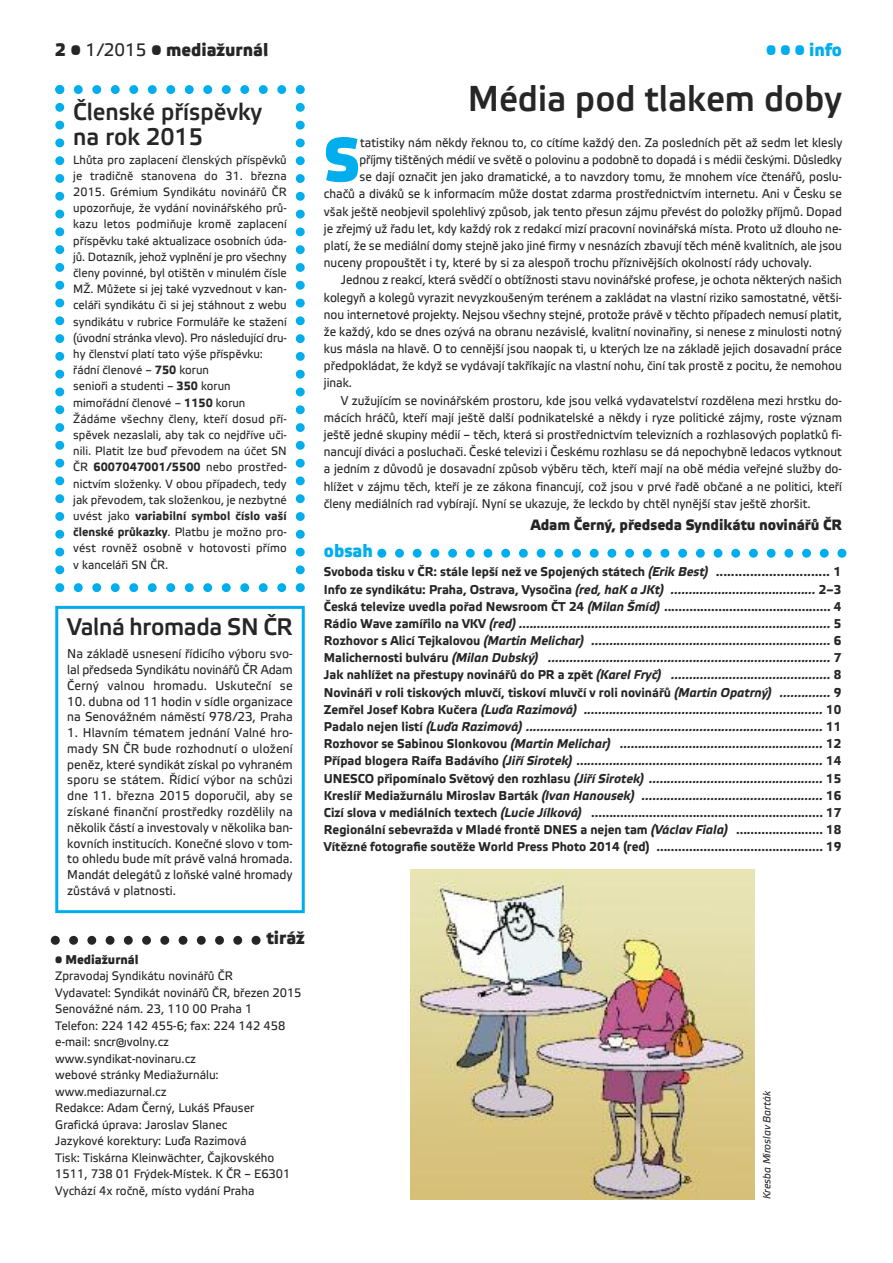
<style>
.page{position:relative;width:893px;height:1263px;background:#fff}
.page>*{position:absolute;margin:0;border:0;box-sizing:border-box;transform-origin:0 0}
.t1{font:500 61.95px "Etelka";color:#00aded;scale:.93 1}
.t2{font:500 36px "Etelka";color:#272627;scale:.95 1}
.t3{font:500 24px/24.3px "Etelka";color:#272627;scale:.95 1}
.t4{font:500 18px "Etelka";color:#272627;scale:.95 1}
.t5{font:500 18px "Etelka";color:#00aded;scale:.95 1}
.t6{font:500 15px "Etelka";color:#272627;scale:.95 1}
.t7{font:italic 700 12.75px/17.1px "Etelka Text";color:#272627;text-align:justify;scale:.95 1}
.t8{font:12.75px "Etelka Text";color:#272627;scale:.93 1}
.t9{font:12.75px/15.8px "Etelka Text";color:#272627;text-align:justify;scale:.95 1}
.t10{font:500 12.75px "Etelka";color:#272627;scale:.95 1}
.t11{font:12.3px/16.5px "Etelka Text";color:#272627;scale:.95 1}
.t12{font:12px/16.2px "Etelka Text";color:#272627;scale:.95 1}
.t13{font:italic 10.5px "Etelka Text";color:#272627;scale:.95 1}
.s1{font-family:"Etelka Text";font-weight:400}
.s2{font-weight:700}
.s3{font-style:normal}
</style>
<div class="page">
<img style="left:411px;top:870px;width:343px;height:329px">
<svg style="left:55px;top:85px;width:250px;height:507px"></svg>
<div style="left:55px;top:606px;width:250px;height:307px;border:3px solid #00aded"></div>
<svg style="left:377px;top:549px;width:469px;height:9px"></svg>
<svg style="left:51px;top:936px;width:210px;height:9px"></svg>
<h3 class="t4" style="left:55px;top:43px;width:226px">2 • <span class="s1">1/2015</span> • mediažurnál</h3>
<h3 class="t5" style="left:766px;top:43px;width:81px">• • • info</h3>
<h3 class="t3" style="left:73px;top:102px;width:200px">Členské příspěvky na rok 2015</h3>
<p class="t12" style="left:73px;top:152px;width:226px">Lhůta pro zaplacení členských příspěvků je tradičně stanovena do 31. března 2015. Grémium Syndikátu novinářů ČR upozorňuje, že vydání novinářského prů&shy;kazu letos podmiňuje kromě zaplacení příspěvku také aktualizace osobních úda&shy;jů. Dotazník, jehož vyplnění je pro všechny členy povinné, byl otištěn v minulém čísle MŽ. Můžete si jej také vyzvednout v kan&shy;celáři syndikátu či si jej stáhnout z webu syndikátu v rubrice Formuláře ke stažení (úvodní stránka vlevo). Pro následující dru&shy;hy členství platí tato výše příspěvku: řádní členové – <span class="s2">750</span> korun<br>senioři a studenti – <span class="s2">350</span> korun mimořádní členové – <span class="s2">1150</span> korun Žádáme všechny členy, kteří dosud pří&shy;spěvek nezaslali, aby tak co nejdříve uči&shy;nili. Platit lze buď převodem na účet SN ČR <span class="s2">6007047001/5500</span> nebo prostřed&shy;nictvím složenky. V obou případech, tedy jak převodem, tak složenkou, je nezbytné uvést jako <span class="s2">variabilní symbol číslo vaší členské průkazky</span>. Platbu je možno pro&shy;vést rovněž osobně v hotovosti přímo v kanceláři SN ČR.</p>
<h3 class="t3" style="left:67px;top:617px;width:239px">Valná hromada SN ČR</h3>
<p class="t9" style="left:67px;top:647px;width:239px">Na základě usnesení řídicího výboru svo&shy;lal předseda Syndikátu novinářů ČR Adam Černý valnou hromadu. Uskuteční se</p>
<p class="t9" style="left:67px;top:695px;width:239px">10. dubna od 11 hodin v sídle organizace na Senovážném náměstí 978/23, Praha</p>
<p class="t9" style="left:67px;top:726px;width:239px">1. Hlavním tématem jednání Valné hro&shy;mady SN ČR bude rozhodnutí o uložení peněz, které syndikát získal po vyhraném sporu se státem. Řídicí výbor na schůzi dne 11. března 2015 doporučil, aby se získané finanční prostředky rozdělily na několik částí a investovaly v několika ban&shy;kovních institucích. Konečné slovo v tom&shy;to ohledu bude mít právě valná hromada.<br>Mandát delegátů z loňské valné hromady zůstává v platnosti.</p>
<h3 class="t4" style="left:266px;top:932px;width:42px">tiráž</h3>
<p class="t10" style="left:55px;top:955px;width:89px">• Mediažurnál</p>
<p class="t11" style="left:55px;top:969px;width:261px">Zpravodaj Syndikátu novinářů ČR<br>Vydavatel: Syndikát novinářů ČR, březen 2015<br>Senovážné nám. 23, 110 00 Praha 1<br>Telefon: 224 142 455-6; fax: 224 142 458 e-mail: sncr@volny.cz www.syndikat-novinaru.cz<br>webové stránky Mediažurnálu: www.mediazurnal.cz<br>Redakce: Adam Černý, Lukáš Pfauser<br>Grafická úprava: Jaroslav Slanec<br>Jazykové korektury: Luďa Razimová<br>Tisk: Tiskárna Kleinwächter, Čajkovského 1511, 738 01 Frýdek-Místek. K ČR – E6301<br>Vychází 4x ročně, místo vydání Praha</p>
<h2 class="t2" style="left:468px;top:86px;width:395px">Média pod tlakem doby</h2>
<h1 class="t1" style="left:324px;top:138px;width:40px">S</h1>
<p class="t8" style="left:360px;top:138px;width:520px">tatistiky nám někdy řeknou to, co cítíme každý den. Za posledních pět až sedm let klesly</p>
<p class="t8" style="left:359px;top:155px;width:520px">příjmy tištěných médií ve světě o polovinu a podobně to dopadá i s médii českými. Důsledky</p>
<p class="t8" style="left:359px;top:172px;width:520px">se dají označit jen jako dramatické, a to navzdory tomu, že mnohem více čtenářů, poslu-</p>
<p class="t8" style="left:324px;top:190px;width:559px">chačů a diváků se k informacím může dostat zdarma prostřednictvím internetu. Ani v Česku se</p>
<p class="t8" style="left:324px;top:207px;width:559px">však ještě neobjevil spolehlivý způsob, jak tento přesun zájmu převést do položky příjmů. Dopad</p>
<p class="t8" style="left:324px;top:224px;width:559px">je zřejmý už řadu let, kdy každý rok z redakcí mizí pracovní novinářská místa. Proto už dlouho ne-</p>
<p class="t8" style="left:324px;top:241px;width:559px">platí, že se mediální domy stejně jako jiné firmy v nesnázích zbavují těch méně kvalitních, ale jsou</p>
<p class="t8" style="left:324px;top:258px;width:526px">nuceny propouštět i ty, které by si za alespoň trochu příznivějších okolností rády uchovaly.</p>
<p class="t8" style="left:341px;top:275px;width:540px">Jednou z reakcí, která svědčí o obtížnosti stavu novinářské profese, je ochota některých našich</p>
<p class="t8" style="left:324px;top:293px;width:559px">kolegyň a kolegů vyrazit nevyzkoušeným terénem a zakládat na vlastní riziko samostatné, větši-</p>
<p class="t8" style="left:324px;top:310px;width:559px">nou internetové projekty. Nejsou všechny stejné, protože právě v těchto případech nemusí platit,</p>
<p class="t8" style="left:324px;top:327px;width:559px">že každý, kdo se dnes ozývá na obranu nezávislé, kvalitní novinařiny, si nenese z minulosti notný</p>
<p class="t8" style="left:324px;top:344px;width:559px">kus másla na hlavě. O to cennější jsou naopak ti, u kterých lze na základě jejich dosavadní práce</p>
<p class="t8" style="left:324px;top:361px;width:559px">předpokládat, že když se vydávají takříkajíc na vlastní nohu, činí tak prostě z pocitu, že nemohou</p>
<p class="t8" style="left:324px;top:378px;width:32px">jinak.</p>
<p class="t8" style="left:341px;top:396px;width:540px">V zužujícím se novinářském prostoru, kde jsou velká vydavatelství rozdělena mezi hrstku do-</p>
<p class="t8" style="left:324px;top:413px;width:559px">mácích hráčů, kteří mají ještě další podnikatelské a někdy i ryze politické zájmy, roste význam</p>
<p class="t8" style="left:324px;top:430px;width:559px">ještě jedné skupiny médií – těch, která si prostřednictvím televizních a rozhlasových poplatků fi-</p>
<p class="t8" style="left:324px;top:447px;width:559px">nancují diváci a posluchači. České televizi i Českému rozhlasu se dá nepochybně ledacos vytknout</p>
<p class="t8" style="left:324px;top:464px;width:559px">a jedním z důvodů je dosavadní způsob výběru těch, kteří mají na obě média veřejné služby do-</p>
<p class="t8" style="left:324px;top:482px;width:559px">hlížet v zájmu těch, kteří je ze zákona financují, což jsou v prvé řadě občané a ne politici, kteří</p>
<p class="t8" style="left:324px;top:499px;width:525px">členy mediálních rad vybírají. Nyní se ukazuje, že leckdo by chtěl nynější stav ještě zhoršit.</p>
<p class="t6" style="left:531px;top:520px;width:329px">Adam Černý, předseda Syndikátu novinářů ČR</p>
<p class="t7" style="left:324px;top:565px;width:546px"><span class="s3">Svoboda tisku v ČR: stále lepší než ve Spojených státech</span> (Erik Best) <span class="s3">.............................. 1<br>Info ze syndikátu: Praha, Ostrava, Vysočina</span> (red, haK a JKt) ........................................ <span class="s3">2–3<br>Česká televize uvedla pořad Newsroom ČT 24</span> (Milan Šmíd) <span class="s3">.............................................. 4<br>Rádio Wave zamířilo na VKV</span> (red) ...................................................................................... <span class="s3">5<br>Rozhovor s Alicí Tejkalovou</span> (Martin Melichar) .................................................................. <span class="s3">6<br>Malichernosti bulváru</span> (Milan Dubský) .............................................................................. <span class="s3">7<br>Jak nahlížet na přestupy novinářů do PR a zpět</span> (Karel Fryč) ............................................ <span class="s3">8<br>Novináři v roli tiskových mluvčí, tiskoví mluvčí v roli novinářů</span> (Martin Opatrný) .............. <span class="s3">9<br>Zemřel Josef Kobra Kučera</span> (Luďa Razimová) .................................................................. <span class="s3">10<br>Padalo nejen listí</span> (Luďa Razimová) .................................................................................. <span class="s3">11<br>Rozhovor se Sabinou Slonkovou</span> (Martin Melichar) ........................................................ <span class="s3">12<br>Případ blogera Raífa Badávího</span> (Jiří Sirotek) .................................................................... <span class="s3">14<br>UNESCO připomínalo Světový den rozhlasu</span> (Jiří Sirotek) ................................................ <span class="s3">15<br>Kreslíř Mediažurnálu Miroslav Barták</span> (Ivan Hanousek) .................................................. <span class="s3">16<br>Cizí slova v mediálních textech</span> (Lucie Jílková) <span class="s3">................................................................ 17<br>Regionální sebevražda v Mladé frontě DNES a nejen tam</span> (Václav Fiala) <span class="s3">........................ 18<br>Vítězné fotografie soutěže World Press Photo 2014 (red) .............................................. 19</span></p>
<h3 class="t5" style="left:324px;top:544px;width:53px">obsah</h3>
<p class="t13" style="left:763px;top:1199px;width:115px;rotate:-90deg">Kresba Miroslav Barták</p>
</div>
